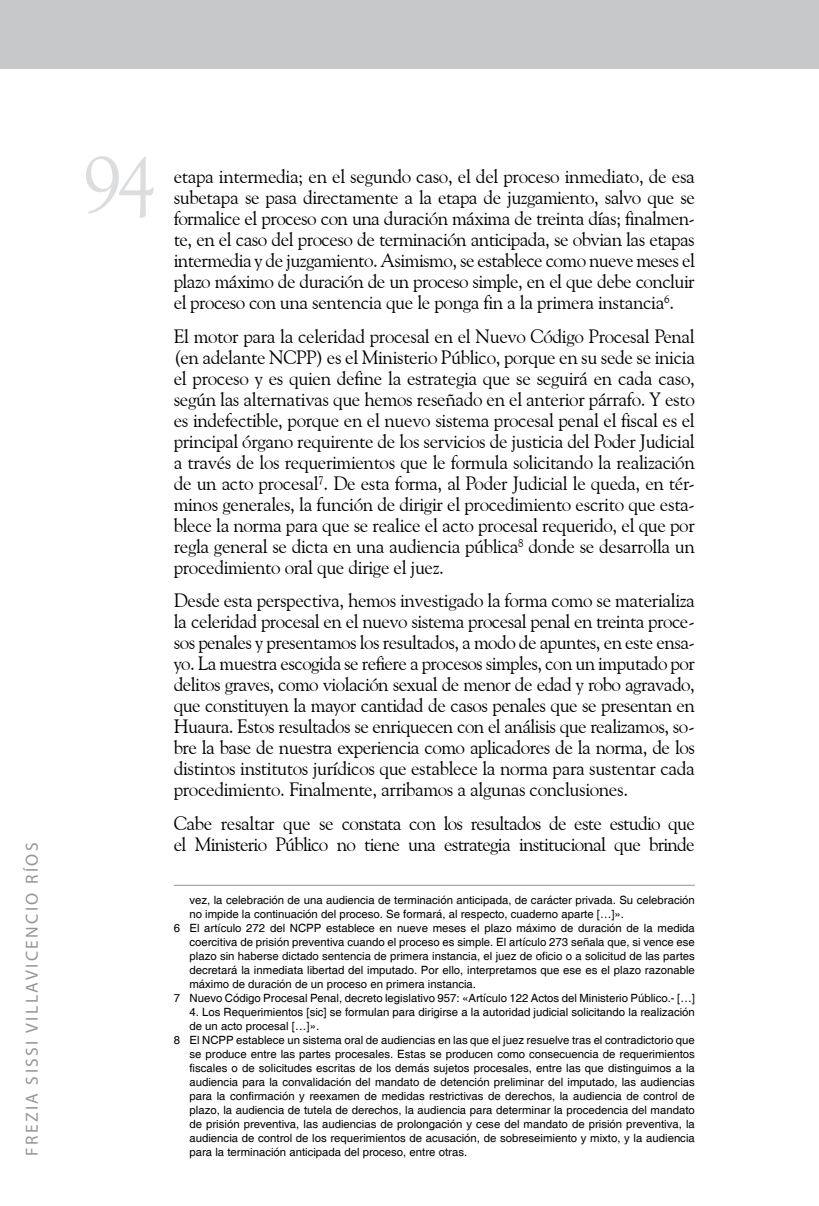
<style>
.page{position:relative;width:819px;height:1206px;background:#fff}
.page>*{position:absolute;margin:0;border:0;box-sizing:border-box;transform-origin:0 0}
.t1{font:78.75px "Goudy Old Style BT";color:#dcddde}
.t2{font:19.25px/21px "Goudy Old Style BT";letter-spacing:-.02em;color:#000;text-align:justify}
.t3{font:19.25px/21px "Goudy Old Style BT";letter-spacing:-.04em;color:#000}
.t4{font:17.5px "Myriad Pro";letter-spacing:.14em;color:#939598}
.t5{font:11.38px "Helvetica";color:#000}
</style>
<div class="page">
<div style="left:0;top:0;width:819px;height:69px;background:#c7c8ca"></div>
<hr style="left:174px;top:884px;width:520px;height:1px;background:#939598">
<p class="t4" style="left:21px;top:1156px;width:315px;rotate:-90deg">F rezia Sissi Villavicencio Ríos</p>
<h1 class="t1" style="left:83px;top:136px;width:75px">94</h1>
<p class="t2" style="left:174px;top:166px;width:522px">etapa intermedia; en el segundo caso, el del proceso inmediato, de esa subetapa se pasa directamente a la etapa de juzgamiento, salvo que se formalice el proceso con una duración máxima de treinta días; finalmen&shy;te, en el caso del proceso de terminación anticipada, se obvian las etapas intermedia y de juzgamiento. Asimismo, se establece como nueve meses el plazo máximo de duración de un proceso simple, en el que debe concluir el proceso con una sentencia que le ponga fin a la primera instancia<sup>6</sup>.</p>
<p class="t2" style="left:174px;top:325px;width:522px">El motor para la celeridad procesal en el Nuevo Código Procesal Penal (en adelante NCPP) es el Ministerio Público, porque en su sede se inicia el proceso y es quien define la estrategia que se seguirá en cada caso, según las alternativas que hemos reseñado en el anterior párrafo. Y esto es indefectible, porque en el nuevo sistema procesal penal el fiscal es el principal órgano requirente de los servicios de justicia del Poder Judicial a través de los requerimientos que le formula solicitando la realización de un acto procesal<sup>7</sup>. De esta forma, al Poder Judicial le queda, en tér&shy;minos generales, la función de dirigir el procedimiento escrito que esta&shy;blece la norma para que se realice el acto procesal requerido, el que por regla general se dicta en una audiencia pública<sup>8</sup> donde se desarrolla un procedimiento oral que dirige el juez.</p>
<p class="t2" style="left:174px;top:590px;width:522px">Desde esta perspectiva, hemos investigado la forma como se materializa la celeridad procesal en el nuevo sistema procesal penal en treinta proce&shy;sos penales y presentamos los resultados, a modo de apuntes, en este ensa&shy;yo. La muestra escogida se refiere a procesos simples, con un imputado por delitos graves, como violación sexual de menor de edad y robo agravado, que constituyen la mayor cantidad de casos penales que se presentan en Huaura. Estos resultados se enriquecen con el análisis que realizamos, so&shy;bre la base de nuestra experiencia como aplicadores de la norma, de los distintos institutos jurídicos que establece la norma para sustentar cada procedimiento. Finalmente, arribamos a algunas conclusiones.</p>
<p class="t3" style="left:174px;top:812px;width:522px">Cabe resaltar que se constata con los resultados de este estudio que el Ministerio Público no tiene una estrategia institucional que brinde</p>
<p class="t5" style="left:189px;top:893px;width:507px">vez, la celebración de una audiencia de terminación anticipada, de carácter privada. Su celebración</p>
<p class="t5" style="left:189px;top:907px;width:436px">no impide la continuación del proceso. Se formará, al respecto, cuaderno aparte […]».</p>
<p class="t5" style="left:174px;top:921px;width:522px">6 El artículo 272 del NCPP establece en nueve meses el plazo máximo de duración de la medida</p>
<p class="t5" style="left:189px;top:935px;width:507px">coercitiva de prisión preventiva cuando el proceso es simple. El artículo 273 señala que, si vence ese</p>
<p class="t5" style="left:189px;top:949px;width:507px">plazo sin haberse dictado sentencia de primera instancia, el juez de oficio o a solicitud de las partes</p>
<p class="t5" style="left:189px;top:963px;width:507px">decretará la inmediata libertad del imputado. Por ello, interpretamos que ese es el plazo razonable</p>
<p class="t5" style="left:189px;top:977px;width:288px">máximo de duración de un proceso en primera instancia.</p>
<p class="t5" style="left:174px;top:991px;width:522px">7 Nuevo Código Procesal Penal, decreto legislativo 957: «Artículo 122 Actos del Ministerio Público.- […]</p>
<p class="t5" style="left:189px;top:1005px;width:507px">4. Los Requerimientos [sic] se formulan para dirigirse a la autoridad judicial solicitando la realización</p>
<p class="t5" style="left:189px;top:1019px;width:131px">de un acto procesal […]».</p>
<p class="t5" style="left:174px;top:1033px;width:522px">8 El NCPP establece un sistema oral de audiencias en las que el juez resuelve tras el contradictorio que</p>
<p class="t5" style="left:189px;top:1047px;width:507px">se produce entre las partes procesales. Estas se producen como consecuencia de requerimientos</p>
<p class="t5" style="left:189px;top:1061px;width:507px">fiscales o de solicitudes escritas de los demás sujetos procesales, entre las que distinguimos a la</p>
<p class="t5" style="left:189px;top:1075px;width:507px">audiencia para la convalidación del mandato de detención preliminar del imputado, las audiencias</p>
<p class="t5" style="left:189px;top:1089px;width:507px">para la confirmación y reexamen de medidas restrictivas de derechos, la audiencia de control de</p>
<p class="t5" style="left:189px;top:1103px;width:507px">plazo, la audiencia de tutela de derechos, la audiencia para determinar la procedencia del mandato</p>
<p class="t5" style="left:189px;top:1117px;width:507px">de prisión preventiva, las audiencias de prolongación y cese del mandato de prisión preventiva, la</p>
<p class="t5" style="left:189px;top:1131px;width:507px">audiencia de control de los requerimientos de acusación, de sobreseimiento y mixto, y la audiencia</p>
<p class="t5" style="left:189px;top:1145px;width:279px">para la terminación anticipada del proceso, entre otras.</p>
</div>
